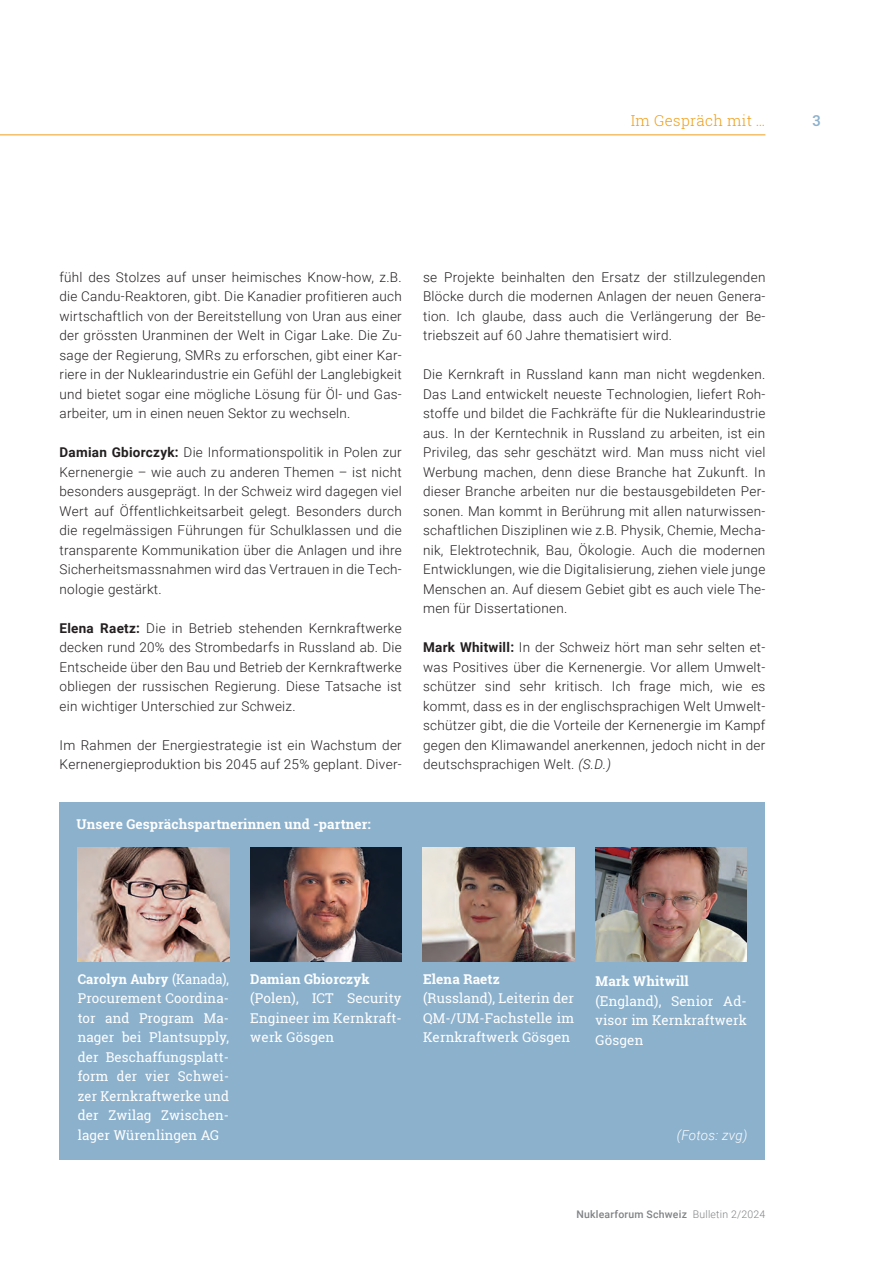
<style>
.page{position:relative;width:893px;height:1263px;background:#fff}
.page>*{position:absolute;margin:0;border:0;box-sizing:border-box;transform-origin:0 0}
.t1{font:300 15px "Roboto Slab";letter-spacing:.02em;color:#ee9e18}
.t2{font:500 15px "Roboto Slab";color:#8cb1cd}
.t3{font:300 13.5px/19.5px "Roboto";letter-spacing:.02em;color:#231f20;text-align:justify}
.t4{font:13.5px/19.5px "Roboto Slab";letter-spacing:.01em;color:#fff;text-align:justify;scale:.95 1}
.t5{font:13.5px/19.5px "Roboto Slab";letter-spacing:.01em;color:#fff;text-align:justify}
.t6{font:700 13.5px "Roboto Slab";letter-spacing:.01em;color:#fff}
.t7{font:italic 300 13.5px "Roboto";letter-spacing:.02em;color:#fff}
.t8{font:500 10.5px "Roboto";letter-spacing:.02em;color:#808285}
.s1{font-weight:700}
.s2{font-style:italic}
.s3{font-weight:300}
</style>
<div class="page">
<div style="left:60px;top:802px;width:705px;height:357px;background:#8cb1cd"></div>
<img style="left:78px;top:847px;width:151px;height:114px">
<img style="left:250px;top:847px;width:152px;height:114px">
<img style="left:423px;top:847px;width:151px;height:114px">
<img style="left:595px;top:847px;width:152px;height:114px">
<hr style="left:0;top:135px;width:765px;height:1px;background:#ee9e18">
<p class="t1" style="left:631px;top:110px;width:136px">Im Gespräch mit …</p>
<p class="t2" style="left:813px;top:110px;width:10px">3</p>
<p class="t3" style="left:60px;top:267px;width:344px">fühl des Stolzes auf unser heimisches Know-how, z.B. die Candu-Reaktoren, gibt. Die Kanadier profitieren auch wirtschaftlich von der Bereitstellung von Uran aus einer der grössten Uranminen der Welt in Cigar Lake. Die Zu&shy;sage der Regierung, SMRs zu erforschen, gibt einer Kar&shy;riere in der Nuklearindustrie ein Gefühl der Langlebigkeit und bietet sogar eine mögliche Lösung für Öl- und Gas&shy;arbeiter, um in einen neuen Sektor zu wechseln.</p>
<p class="t3" style="left:60px;top:442px;width:344px"><span class="s1">Damian Gbiorczyk:</span> Die Informationspolitik in Polen zur Kernenergie – wie auch zu anderen Themen – ist nicht besonders ausgeprägt. In der Schweiz wird dagegen viel Wert auf Öffentlichkeitsarbeit gelegt. Besonders durch die regelmässigen Führungen für Schulklassen und die transparente Kommunikation über die Anlagen und ihre Sicherheitsmassnahmen wird das Vertrauen in die Tech&shy;nologie gestärkt.</p>
<p class="t3" style="left:60px;top:618px;width:344px"><span class="s1">Elena Raetz:</span> Die in Betrieb stehenden Kernkraftwerke decken rund 20% des Strombedarfs in Russland ab. Die Entscheide über den Bau und Betrieb der Kernkraftwerke obliegen der russischen Regierung. Diese Tatsache ist ein wichtiger Unterschied zur Schweiz.</p>
<p class="t3" style="left:60px;top:735px;width:344px">Im Rahmen der Energiestrategie ist ein Wachstum der<br>Kernenergieproduktion bis 2045 auf 25% geplant. Diver-</p>
<p class="t6" style="left:77px;top:815px;width:296px">Unsere Gesprächspartnerinnen und -partner:</p>
<p class="t3" style="left:423px;top:267px;width:344px">se Projekte beinhalten den Ersatz der stillzulegenden Blöcke durch die modernen Anlagen der neuen Genera&shy;tion. Ich glaube, dass auch die Verlängerung der Be&shy;triebszeit auf 60 Jahre thematisiert wird.</p>
<p class="t3" style="left:423px;top:364px;width:344px">Die Kernkraft in Russland kann man nicht wegdenken.<br>Das Land entwickelt neueste Technologien, liefert Roh&shy;stoffe und bildet die Fachkräfte für die Nuklearindustrie aus. In der Kerntechnik in Russland zu arbeiten, ist ein Privileg, das sehr geschätzt wird. Man muss nicht viel Werbung machen, denn diese Branche hat Zukunft. In dieser Branche arbeiten nur die bestausgebildeten Per&shy;sonen. Man kommt in Berührung mit allen naturwissen&shy;schaftlichen Disziplinen wie z.B. Physik, Chemie, Mecha&shy;nik, Elektrotechnik, Bau, Ökologie. Auch die modernen Entwicklungen, wie die Digitalisierung, ziehen viele junge Menschen an. Auf diesem Gebiet gibt es auch viele The&shy;men für Dissertationen.</p>
<p class="t3" style="left:423px;top:637px;width:344px"><span class="s1">Mark Whitwill:</span> In der Schweiz hört man sehr selten et&shy;was Positives über die Kernenergie. Vor allem Umwelt&shy;schützer sind sehr kritisch. Ich frage mich, wie es kommt, dass es in der englischsprachigen Welt Umwelt&shy;schützer gibt, die die Vorteile der Kernenergie im Kampf gegen den Klimawandel anerkennen, jedoch nicht in der deutschsprachigen Welt. <span class="s2">(S.D.)</span></p>
<p class="t4" style="left:78px;top:969px;width:161px"><span class="s1">Carolyn Aubry</span> (Kanada), Procurement Coordina&shy;tor and Program Ma&shy;nager bei Plantsupply, der Beschaffungsplatt&shy;form der vier Schwei&shy;zer Kernkraftwerke und der Zwilag Zwischen&shy;lager Würenlingen AG</p>
<p class="t6" style="left:250px;top:970px;width:121px">Damian Gbiorczyk</p>
<p class="t5" style="left:250px;top:989px;width:153px">(Polen), ICT Security Engineer im Kernkraft&shy;werk Gösgen</p>
<p class="t6" style="left:423px;top:970px;width:78px">Elena Raetz</p>
<p class="t5" style="left:423px;top:988px;width:153px">(Russland), Leiterin der QM-/UM-Fachstelle im Kernkraftwerk Gösgen</p>
<p class="t6" style="left:595px;top:972px;width:95px">Mark Whitwill</p>
<p class="t5" style="left:595px;top:991px;width:153px">(England), Senior Ad&shy;visor im Kernkraftwerk Gösgen</p>
<p class="t7" style="left:677px;top:1126px;width:72px">(Fotos: zvg)</p>
<p class="t8" style="left:576px;top:1207px;width:191px">Nuklearforum Schweiz <span class="s3">Bulletin 2/2024</span></p>
</div>
